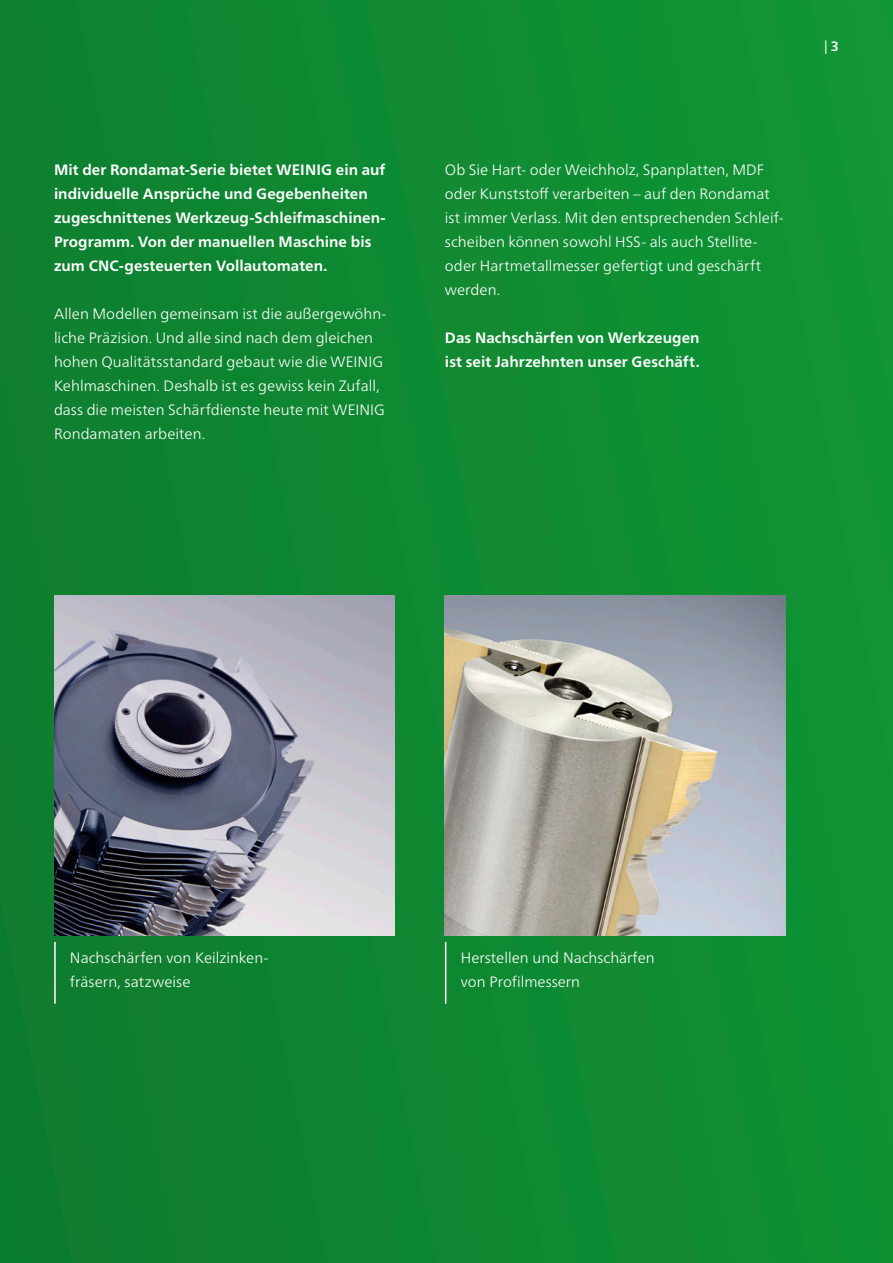
<style>
.page{position:relative;width:893px;height:1263px;background:#108932}
.page>*{position:absolute;margin:0;border:0;box-sizing:border-box;transform-origin:0 0}
.t1{font:300 15px/24px "Frutiger Neue LT Pro";color:#fff}
.t2{font:700 15px/24px "Frutiger Neue LT Pro";letter-spacing:.005em;color:#fff}
.t3{font:13.5px "Frutiger Neue LT Pro";color:#fff}
.s1{font-weight:700}
</style>
<div class="page">
<img style="left:54px;top:595px;width:340px;height:340px">
<img style="left:445px;top:595px;width:340px;height:340px">
<hr style="left:54px;top:942px;width:2px;height:62px;background:#fff">
<hr style="left:445px;top:942px;width:1px;height:62px;background:#fff">
<p class="t2" style="left:54px;top:158px;width:333px">Mit der Rondamat-Serie bietet WEINIG ein auf individuelle Ansprüche und Gegebenheiten zugeschnittenes Werkzeug-Schleifmaschinen-Programm. Von der manuellen Maschine bis zum CNC-gesteuerten Vollautomaten.</p>
<p class="t1" style="left:54px;top:302px;width:334px">Allen Modellen gemeinsam ist die außergewöhn&shy;liche Präzision. Und alle sind nach dem gleichen hohen Qualitätsstandard gebaut wie die WEINIG Kehlmaschinen. Deshalb ist es gewiss kein Zufall, dass die meisten Schärfdienste heute mit WEINIG Rondamaten arbeiten.</p>
<p class="t3" style="left:824px;top:38px;width:16px">| <span class="s1">3</span></p>
<p class="t1" style="left:445px;top:158px;width:340px">Ob Sie Hart- oder Weichholz, Spanplatten, MDF oder Kunststoff verarbeiten – auf den Rondamat ist immer Verlass. Mit den entsprechenden Schleif&shy;scheiben können sowohl HSS- als auch Stellite&shy;oder Hartmetallmesser gefertigt und geschärft werden.</p>
<p class="t2" style="left:445px;top:326px;width:256px">Das Nachschärfen von Werkzeugen ist seit Jahrzehnten unser Geschäft.</p>
<p class="t1" style="left:70px;top:945px;width:200px">Nachschärfen von Keilzinken&shy;fräsern, satzweise</p>
<p class="t1" style="left:461px;top:945px;width:195px">Herstellen und Nachschärfen von Profilmessern</p>
</div>
